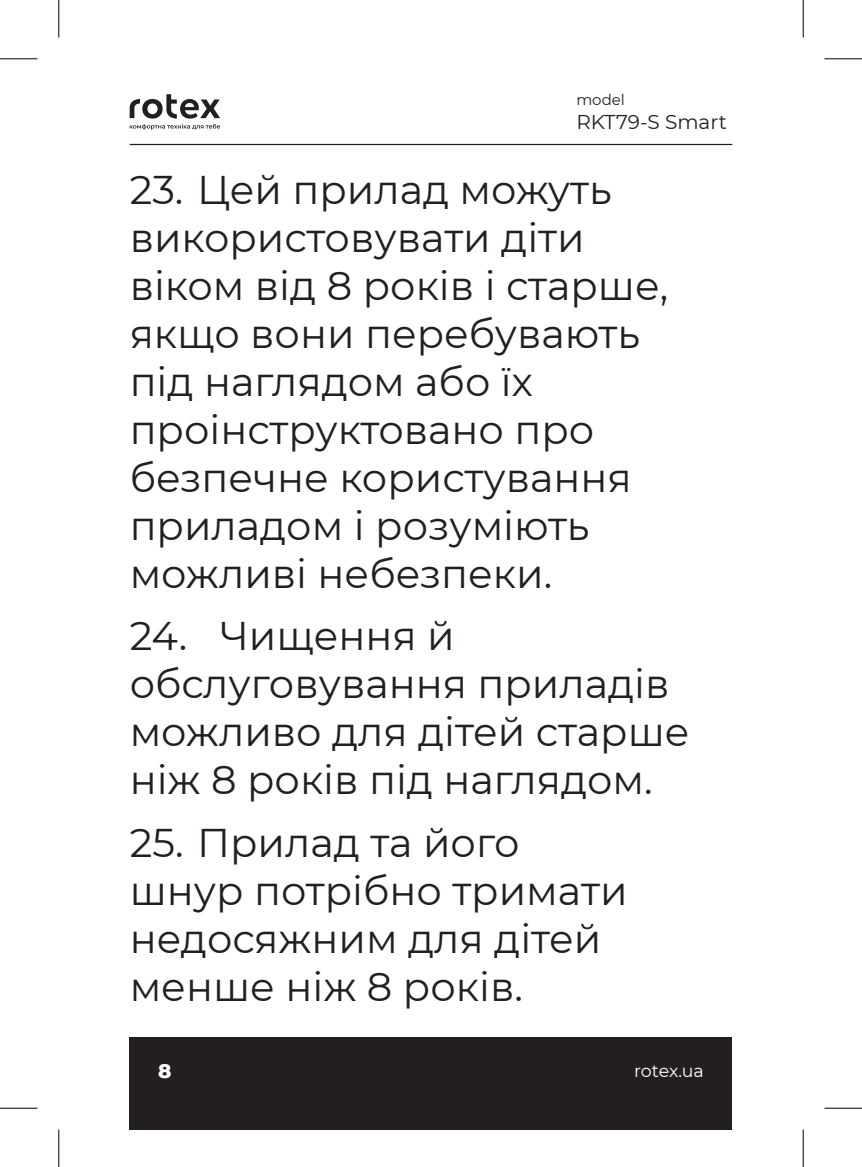
<style>
.page{position:relative;width:862px;height:1167px;background:#fff}
.page>*{position:absolute;margin:0;border:0;box-sizing:border-box;transform-origin:0 0}
.t1{font:40px/48px "Montserrat";color:#231f20}
.t2{font:20px "Montserrat";color:#231f20}
.t3{font:800 20px "Montserrat";color:#fff}
.t4{font:17.5px "Montserrat";letter-spacing:-.015em;color:#fff}
.t5{font:15px "Montserrat";color:#231f20}
</style>
<div class="page">
<div style="left:130px;top:1037px;width:602px;height:92px;background:#231f20"></div>
<hr style="left:130px;top:144px;width:602px;height:1px;background:#231f20">
<svg style="left:130px;top:94px;width:90px;height:36px"></svg>
<hr style="left:0;top:58px;width:38px;height:1px;background:#000">
<hr style="left:824px;top:58px;width:38px;height:1px;background:#000">
<hr style="left:0;top:1107px;width:38px;height:1px;background:#000">
<hr style="left:824px;top:1107px;width:38px;height:1px;background:#000">
<hr style="left:58px;top:0;width:1px;height:37px;background:#000">
<hr style="left:58px;top:1129px;width:1px;height:37px;background:#000">
<hr style="left:802px;top:0;width:1px;height:37px;background:#000">
<hr style="left:802px;top:1129px;width:1px;height:37px;background:#000">
<p class="t5" style="left:576px;top:90px;width:50px">model</p>
<p class="t2" style="left:576px;top:109px;width:152px">RKT79-S Smart</p>
<p class="t1" style="left:130px;top:164px;width:540px">23. Цей прилад можуть використовувати діти віком від 8 років і старше, якщо вони перебувають під наглядом або їх проінструктовано про безпечне користування приладом і розуміють можливі небезпеки.</p>
<p class="t1" style="left:130px;top:610px;width:561px">24. Чищення й обслуговування приладів можливо для дітей старше ніж 8 років під наглядом.</p>
<p class="t1" style="left:130px;top:816px;width:499px">25. Прилад та його шнур потрібно тримати недосяжним для дітей менше ніж 8 років.</p>
<p class="t3" style="left:158px;top:1056px;width:15px">8</p>
<p class="t4" style="left:634px;top:1058px;width:71px">rotex.ua</p>
</div>
